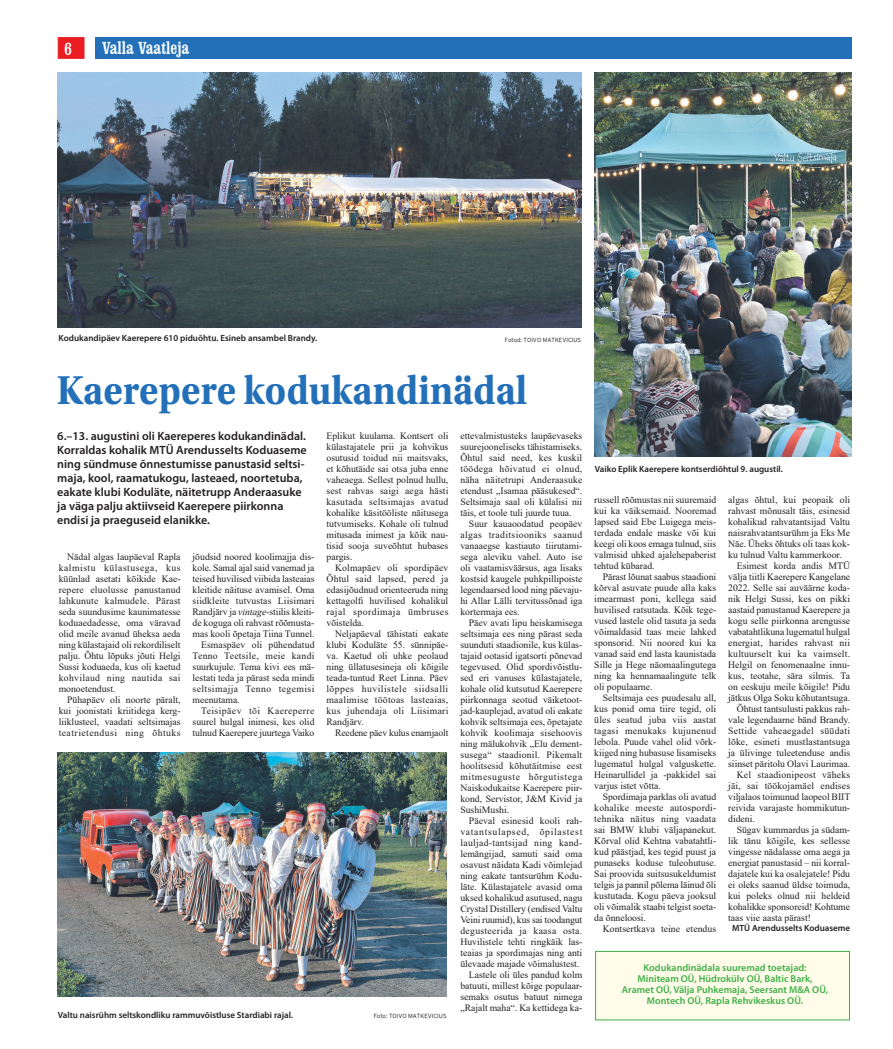
<style>
.page{position:relative;width:893px;height:1049px;background:#fff}
.page>*{position:absolute;margin:0;border:0;box-sizing:border-box;transform-origin:0 0}
.Pealkiri_36_p{font:700 42.4px "Utopia Std";color:#2370b9;scale:.9 1}
.t1{font:condensed 18px "Clarendon BT";color:#fff}
.juhtlõik{font:600 12px/14px "Myriad Pro";color:#231f20}
.autor_fotoallkiri{font:600 10px "Myriad Pro";color:#40ae49}
.Põhitekst{font:9.7px/11px "Times New Roman";color:#231f20;text-align:justify}
.autor_fotoallkiri-2{font:600 9px "Myriad Pro";color:#231f20}
.fotograaf{font:300 6px "Interstatelight";color:#231f20}
.s1{font-style:italic}
</style>
<div class="page">
<div style="left:58px;top:37px;width:26px;height:22px;background:#ea1c22;border:1px solid #ea1c22"></div>
<div style="left:96px;top:38px;width:756px;height:21px;background:#2370b9"></div>
<img style="left:57px;top:752px;width:389px;height:245px">
<div style="left:595px;top:951px;width:255px;height:69px;background:#fffde9;border:1px solid #40ae49"></div>
<img style="left:57px;top:72px;width:524px;height:255px">
<img style="left:595px;top:72px;width:256px;height:385px">
<h2 class="t1" style="left:64px;top:38px;width:9px">6</h2>
<h2 class="t1" style="left:102px;top:37px;width:89px">Valla Vaatleja</h2>
<p class="autor_fotoallkiri-2" style="left:59px;top:333px;width:260px">Kodukandipäev Kaerepere 610 piduõhtu. Esineb ansambel Brandy.</p>
<p class="fotograaf" style="left:505px;top:336px;width:78px">Fotod: TOIVO MATKEVICIUS</p>
<p class="Pealkiri_36_p" style="left:57px;top:366px;width:524px">Kaerepere kodukandinädal</p>
<p class="juhtlõik" style="left:57px;top:429px;width:251px">6.–13. augustini oli Kaereperes kodukandinädal.<br>Korraldas kohalik MTÜ Arendusselts Koduaseme ning sündmuse õnnestumisse panustasid seltsi&shy;maja, kool, raamatukogu, lasteaed, noortetuba, eakate klubi Koduläte, näitetrupp Anderaasuke ja väga palju aktiivseid Kaerepere piirkonna endisi ja praeguseid elanikke.</p>
<p class="Põhitekst" style="left:59px;top:551px;width:123px;text-indent:9px">Nädal algas laupäeval Rapla kalmistu külastusega, kus küünlad asetati kõikide Kae&shy;repere eluolusse panustanud lahkunute kalmudele. Pärast seda suundusime kaunimatesse koduaedadesse, oma väravad olid meile avanud üheksa aeda ning külastajaid oli rekordiliselt palju. Õhtu lõpuks jõuti Helgi Sussi koduaeda, kus oli kaetud kohvilaud ning nautida sai monoetendust.</p>
<p class="Põhitekst" style="left:59px;top:694px;width:123px;text-indent:9px">Pühapäev oli noorte päralt, kui joonistati kriitidega kerg&shy;liiklusteel, vaadati seltsimajas teatrietendusi ning õhtuks</p>
<p class="Põhitekst" style="left:193px;top:551px;width:123px">jõudsid noored koolimajja dis&shy;kole. Samal ajal said vanemad ja teised huvilised viibida lasteaias kleitide näituse avamisel. Oma siidkleite tutvustas Liisimari Randjärv ja <span class="s1">vintage</span>-stiilis kleiti&shy;de koguga oli rahvast rõõmusta&shy;mas kooli õpetaja Tiina Tunnel.</p>
<p class="Põhitekst" style="left:193px;top:639px;width:123px;text-indent:9px">Esmaspäev oli pühendatud Tenno Teetsile, meie kandi suurkujule. Tema kivi ees mä&shy;lestati teda ja pärast seda mindi seltsimajja Tenno tegemisi meenutama.</p>
<p class="Põhitekst" style="left:193px;top:705px;width:123px;text-indent:9px">Teisipäev tõi Kaereperre suurel hulgal inimesi, kes olid tulnud Kaerepere juurtega Vaiko</p>
<p class="Põhitekst" style="left:326px;top:430px;width:123px">Eplikut kuulama. Kontsert oli külastajatele prii ja kohvikus osutusid toidud nii maitsvaks, et kõhutäide sai otsa juba enne vaheaega. Sellest polnud hullu, sest rahvas saigi aega hästi kasutada seltsimajas avatud kohalike käsitööliste näitusega tutvumiseks. Kohale oli tulnud mitusada inimest ja kõik nau&shy;tisid sooja suveõhtut hubases pargis.</p>
<p class="Põhitekst" style="left:326px;top:562px;width:123px;text-indent:9px">Kolmapäev oli spordipäev Õhtul said lapsed, pered ja edasijõudnud orienteeruda ning kettagolfi huvilised kohalikul rajal spordimaja ümbruses võistelda.</p>
<p class="Põhitekst" style="left:326px;top:628px;width:123px;text-indent:9px">Neljapäeval tähistati eakate klubi Koduläte 55. sünnipäe&shy;va. Kaetud oli uhke peolaud ning üllatusesineja oli kõigile teada-tuntud Reet Linna. Päev lõppes huvilistele siidsalli maalimise töötoas lasteaias, kus juhendaja oli Liisimari Randjärv.</p>
<p class="Põhitekst" style="left:335px;top:727px;width:115px">Reedene päev kulus enamjaolt</p>
<p class="autor_fotoallkiri-2" style="left:58px;top:1009px;width:237px">Valtu naisrühm seltskondliku rammuvõistluse Stardiabi rajal.</p>
<p class="fotograaf" style="left:374px;top:1012px;width:74px">Foto: TOIVO MATKEVICIUS</p>
<p class="Põhitekst" style="left:460px;top:430px;width:123px">ettevalmistusteks laupäevaseks suurejooneliseks tähistamiseks.<br>Õhtul said need, kes kuskil töödega hõivatud ei olnud, näha näitetrupi Anderaasuke etendust „Isamaa pääsukesed“.<br>Seltsimaja saal oli külalisi nii täis, et toole tuli juurde tuua.</p>
<p class="Põhitekst" style="left:460px;top:518px;width:123px;text-indent:9px">Suur kauaoodatud peopäev algas traditsiooniks saanud vanaaegse kastiauto tiirutami&shy;sega aleviku vahel. Auto ise oli vaatamisväärsus, aga lisaks kostsid kaugele puhkpillipoiste legendaarsed lood ning päevaju&shy;hi Allar Lälli tervitussõnad iga kortermaja ees.</p>
<p class="Põhitekst" style="left:460px;top:617px;width:123px;text-indent:9px">Päev avati lipu heiskamisega seltsimaja ees ning pärast seda suunduti staadionile, kus külas&shy;tajaid ootasid igatsorti põnevad tegevused. Olid spordivõistlu&shy;sed eri vanuses külastajatele, kohale olid kutsutud Kaerepere piirkonnaga seotud väiketoot&shy;jad-kauplejad, avatud oli eakate kohvik seltsimaja ees, õpetajate kohvik koolimaja sisehoovis ning mälukohvik „Elu dement&shy;susega“ staadionil. Pikemalt hoolitsesid kõhutäitmise eest mitmesuguste hõrgutistega Naiskodukaitse Kaerepere piir&shy;kond, Servistor, J&amp;M Kivid ja SushiMushi.</p>
<p class="Põhitekst" style="left:460px;top:815px;width:123px;text-indent:9px">Päeval esinesid kooli rah&shy;vatantsulapsed, õpilastest lauljad-tantsijad ning kand&shy;lemängijad, samuti said oma osavust näidata Kadi võimlejad ning eakate tantsurühm Kodu&shy;läte. Külastajatele avasid oma uksed kohalikud asutused, nagu Crystal Distillery (endised Valtu Veini ruumid), kus sai toodangut degusteerida ja kaasa osta.<br>Huvilistele tehti ringkäik las&shy;teaias ja spordimajas ning anti ülevaade majade võimalustest.</p>
<p class="Põhitekst" style="left:460px;top:969px;width:123px;text-indent:9px">Lastele oli üles pandud kolm batuuti, millest kõige populaar&shy;semaks osutus batuut nimega „Rajalt maha“. Ka kettidega ka-</p>
<p class="autor_fotoallkiri-2" style="left:595px;top:463px;width:190px">Vaiko Eplik Kaerepere kontserdiõhtul 9. augustil.</p>
<p class="Põhitekst" style="left:594px;top:494px;width:123px">russell rõõmustas nii suuremaid kui ka väiksemaid. Nooremad lapsed said Ebe Luigega meis&shy;terdada endale maske või kui keegi oli koos emaga tulnud, siis valmisid uhked ajalehepaberist tehtud kübarad.</p>
<p class="Põhitekst" style="left:594px;top:571px;width:123px;text-indent:9px">Pärast lõunat saabus staadioni kõrval asuvate puude alla kaks imearmast poni, kellega said huvilised ratsutada. Kõik tege&shy;vused lastele olid tasuta ja seda võimaldasid taas meie lahked sponsorid. Nii noored kui ka vanad said end lasta kaunistada Sille ja Hege näomaalingutega ning ka hennamaalingute telk oli populaarne.</p>
<p class="Põhitekst" style="left:594px;top:692px;width:123px;text-indent:9px">Seltsimaja ees puudesalu all, kus ponid oma tiire tegid, oli üles seatud juba viis aastat tagasi menukaks kujunenud lebola. Puude vahel olid võrk&shy;kiiged ning hubasuse lisamiseks lugematul hulgal valguskette.<br>Heinarullidel ja -pakkidel sai varjus istet võtta.</p>
<p class="Põhitekst" style="left:594px;top:791px;width:123px;text-indent:9px">Spordimaja parklas oli avatud kohalike meeste autospordi&shy;tehnika näitus ning vaadata sai BMW klubi väljapanekut.<br>Kõrval olid Kehtna vabatahtli&shy;kud päästjad, kes tegid puust ja punaseks koduse tuleohutuse.<br>Sai proovida suitsusukeldumist telgis ja pannil põlema läinud õli kustutada. Kogu päeva jooksul oli võimalik staabi telgist soeta&shy;da õnneloosi.</p>
<p class="Põhitekst" style="left:603px;top:923px;width:115px">Kontsertkava teine etendus</p>
<p class="Põhitekst" style="left:728px;top:494px;width:123px">algas õhtul, kui peopaik oli rahvast mõnusalt täis, esinesid kohalikud rahvatantsijad Valtu naisrahvatantsurühm ja Eks Me Näe. Üheks õhtuks oli taas kok&shy;ku tulnud Valtu kammerkoor.</p>
<p class="Põhitekst" style="left:728px;top:560px;width:123px;text-indent:9px">Esimest korda andis MTÜ välja tiitli Kaerepere Kangelane 2022. Selle sai auväärne koda&shy;nik Helgi Sussi, kes on pikki aastaid panustanud Kaerepere ja kogu selle piirkonna arengusse vabatahtlikuna lugematul hulgal energiat, harides rahvast nii kultuurselt kui ka vaimselt.<br>Helgil on fenomenaalne innu&shy;kus, teotahe, sära silmis. Ta on eeskuju meile kõigile! Pidu jätkus Olga Soku kõhutantsuga.</p>
<p class="Põhitekst" style="left:728px;top:703px;width:123px;text-indent:9px">Õhtust tantsulusti pakkus rah&shy;vale legendaarne bänd Brandy.<br>Settide vaheaegadel süüdati lõke, esineti mustlastantsuga ja ülivinge tuleetenduse andis siinset päritolu Olavi Laurimaa.</p>
<p class="Põhitekst" style="left:728px;top:769px;width:124px;text-indent:9px">Kel staadionipeost väheks jäi, sai töökojamäel endises viljalaos toimunud laopeol BIIT reivida varajaste hommikutun&shy;dideni.</p>
<p class="Põhitekst" style="left:728px;top:824px;width:123px;text-indent:9px">Sügav kummardus ja südam&shy;lik tänu kõigile, kes sellesse vingesse nädalasse oma aega ja energiat panustasid – nii korral&shy;dajatele kui ka osalejatele! Pidu ei oleks saanud üldse toimuda, kui poleks olnud nii heldeid kohalikke sponsoreid! Kohtume taas viie aasta pärast!</p>
<p class="autor_fotoallkiri-2" style="left:732px;top:923px;width:119px">MTÜ Arendusselts Koduaseme</p>
<p class="autor_fotoallkiri" style="left:643px;top:961px;width:165px">Kodukandinädala suuremad toetajad:</p>
<p class="autor_fotoallkiri" style="left:637px;top:972px;width:177px">Miniteam OÜ, Hüdrokülv OÜ, Baltic Bark,</p>
<p class="autor_fotoallkiri" style="left:622px;top:983px;width:208px">Aramet OÜ, Välja Puhkemaja, Seersant M&amp;A OÜ,</p>
<p class="autor_fotoallkiri" style="left:647px;top:994px;width:158px">Montech OÜ, Rapla Rehvikeskus OÜ.</p>
</div>
